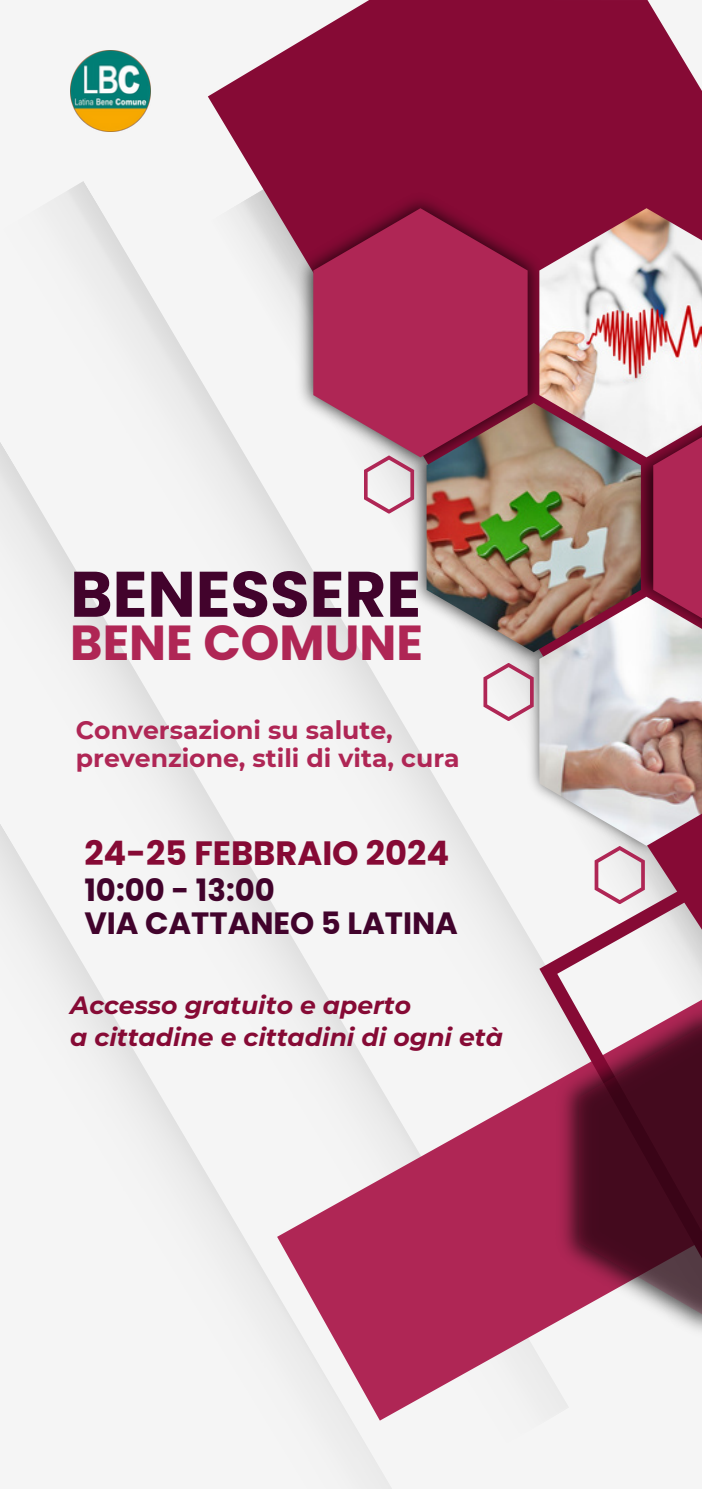
<style>
.page{position:relative;width:702px;height:1489px;background:#fff}
.page>*{position:absolute;margin:0;border:0;box-sizing:border-box;transform-origin:0 0}
.t1{font:700 64.25px "Poppins";color:#42032c}
.t2{font:700 49.25px "Poppins";color:#af2655}
.t3{font:700 33.75px "Poppins";color:#860a35}
.t4{font:700 30.75px/33.8px "Poppins";color:#42032c}
.t5{font:italic 700 25px "Montserrat";color:#860a35}
.t6{font:700 25px/28px "Montserrat";color:#af2655}
</style>
<div class="page">
<div style="left:0;top:0;width:701px;height:1489px;background:#f5f5f5"></div>
<svg style="left:208px;top:0;width:493px;height:181px;background:#95294f"></svg>
<img style="left:0;top:181px;width:701px;height:805px">
<svg style="left:363px;top:455px;width:51px;height:58px"></svg>
<svg style="left:483px;top:663px;width:50px;height:58px"></svg>
<svg style="left:392px;top:1090px;width:309px;height:324px;fill:#af2655"></svg>
<svg style="left:539px;top:878px;width:162px;height:380px"></svg>
<svg style="left:594px;top:796px;width:107px;height:134px"></svg>
<img style="left:543px;top:988px;width:157px;height:364px">
<svg style="left:579px;top:1026px;width:122px;height:288px;background:#61253a"></svg>
<img style="left:0;top:823px;width:392px;height:666px">
<img style="left:70px;top:50px;width:81px;height:81px">
<p class="t1" style="left:70px;top:549px;width:352px">BENESSERE</p>
<p class="t2" style="left:70px;top:608px;width:354px">BENE COMUNE</p>
<p class="t6" style="left:76px;top:716px;width:385px">Conversazioni su salute, prevenzione, stili di vita, cura</p>
<p class="t3" style="left:84px;top:830px;width:366px">24-25 FEBBRAIO 2024</p>
<p class="t4" style="left:84px;top:873px;width:375px">10:00 - 13:00<br>VIA CATTANEO 5 LATINA</p>
<p class="t5" style="left:70px;top:990px;width:342px">Accesso gratuito e aperto</p>
<p class="t5" style="left:70px;top:1021px;width:434px">a cittadine e cittadini di ogni età</p>
</div>
